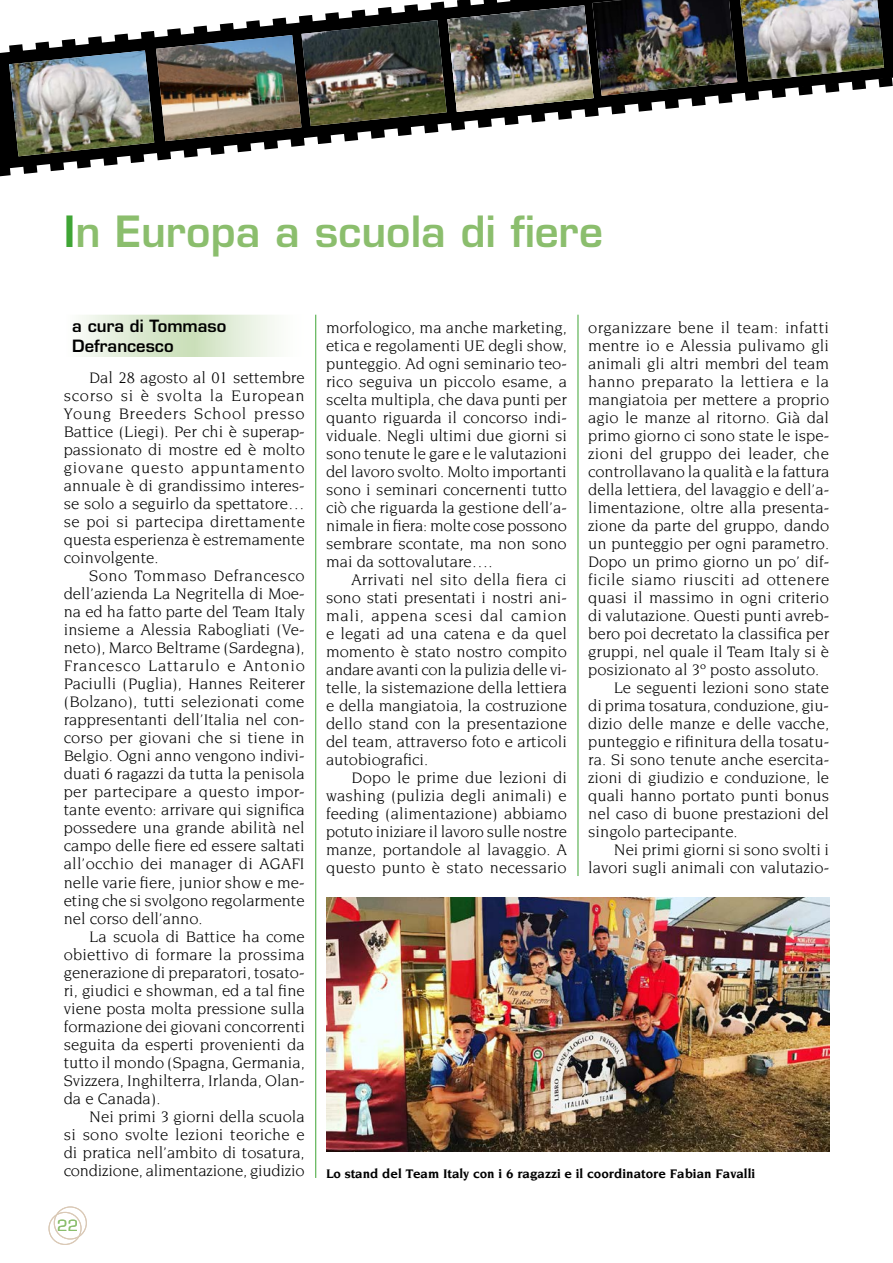
<style>
.page{position:relative;width:893px;height:1263px;background:#fff}
.page>*{position:absolute;margin:0;border:0;box-sizing:border-box;transform-origin:0 0}
.t1{font:600 42px "Eurostile";color:#8bbe6d}
.t2{font:16.5px/18px "Novarese";color:#000;text-align:justify}
.t3{font:16.5px "Novarese";letter-spacing:.02em;color:#000}
.t4{font:16.5px "Novarese";letter-spacing:.025em;color:#000}
.t5{font:600 16.5px/19.8px "Eurostile";color:#000}
.t6{font:15px "Eurostile";color:#8bbe6d}
.t7{font:700 13.5px "Novarese";color:#000}
.s1{color:#3fa535}
</style>
<div class="page">
<hr style="left:315px;top:315px;width:1px;height:863px;background:#3fa535">
<svg style="left:0;top:72px;width:893px;height:105px"></svg>
<svg style="left:0;top:0;width:893px;height:65px"></svg>
<div style="left:48px;top:1212px;width:34px;height:33px;border:1px solid #dac9b6;border-radius:50%"></div>
<div style="left:54px;top:1206px;width:33px;height:33px;border:1px solid #dac9b6;border-radius:50%"></div>
<img style="left:9px;top:0;width:875px;height:156px">
<img style="left:9px;top:51px;width:145px;height:105px">
<hr style="left:578px;top:315px;width:1px;height:561px;background:#3fa535">
<svg style="left:80px;top:315px;width:197px;height:19px;background:#dfebd5"></svg>
<svg style="left:80px;top:334px;width:197px;height:23px;background:#dfebd5"></svg>
<img style="left:326px;top:897px;width:503px;height:255px">
<h1 class="t1" style="left:64px;top:206px;width:541px"><span class="s1">I</span>n Europa a scuola di fiere</h1>
<p class="t5" style="left:72px;top:316px;width:156px">a cura di Tommaso<br>Defrancesco</p>
<p class="t2" style="left:64px;top:369px;width:243px;text-indent:26px">Dal 28 agosto al 01 settembre scorso si è svolta la European Young Breeders School presso Battice (Liegi). Per chi è superap&shy;passionato di mostre ed è molto giovane questo appuntamento annuale è di grandissimo interes&shy;se solo a seguirlo da spettatore… se poi si partecipa direttamente questa esperienza è estremamente coinvolgente.</p>
<p class="t2" style="left:64px;top:567px;width:243px;text-indent:26px">Sono Tommaso Defrancesco dell’azienda La Negritella di Moe&shy;na ed ha fatto parte del Team Italy insieme a Alessia Rabogliati (Ve&shy;neto), Marco Beltrame (Sardegna), Francesco Lattarulo e Antonio Paciulli (Puglia), Hannes Reiterer (Bolzano), tutti selezionati come rappresentanti dell’Italia nel con&shy;corso per giovani che si tiene in Belgio. Ogni anno vengono indivi&shy;duati 6 ragazzi da tutta la penisola per partecipare a questo impor&shy;tante evento: arrivare qui significa possedere una grande abilità nel campo delle fiere ed essere saltati all’occhio dei manager di AGAFI nelle varie fiere, junior show e me&shy;eting che si svolgono regolarmente nel corso dell’anno.</p>
<p class="t2" style="left:64px;top:927px;width:243px;text-indent:26px">La scuola di Battice ha come obiettivo di formare la prossima generazione di preparatori, tosato&shy;ri, giudici e showman, ed a tal fine viene posta molta pressione sulla formazione dei giovani concorrenti seguita da esperti provenienti da tutto il mondo (Spagna, Germania, Svizzera, Inghilterra, Irlanda, Olan&shy;da e Canada).</p>
<p class="t2" style="left:64px;top:1107px;width:243px;text-indent:26px">Nei primi 3 giorni della scuola si sono svolte lezioni teoriche e di pratica nell’ambito di tosatura, condizione, alimentazione, giudizio</p>
<p class="t6" style="left:57px;top:1217px;width:22px">22</p>
<p class="t2" style="left:326px;top:318px;width:243px">morfologico, ma anche marketing, etica e regolamenti UE degli show, punteggio. Ad ogni seminario teo&shy;rico seguiva un piccolo esame, a scelta multipla, che dava punti per quanto riguarda il concorso indi&shy;viduale. Negli ultimi due giorni si sono tenute le gare e le valutazioni del lavoro svolto. Molto importanti sono i seminari concernenti tutto ciò che riguarda la gestione dell’a&shy;nimale in fiera: molte cose possono sembrare scontate, ma non sono mai da sottovalutare….</p>
<p class="t2" style="left:326px;top:570px;width:243px;text-indent:26px">Arrivati nel sito della fiera ci sono stati presentati i nostri ani&shy;mali, appena scesi dal camion e legati ad una catena e da quel momento è stato nostro compito andare avanti con la pulizia delle vi&shy;telle, la sistemazione della lettiera e della mangiatoia, la costruzione dello stand con la presentazione del team, attraverso foto e articoli autobiografici.</p>
<p class="t2" style="left:326px;top:768px;width:243px;text-indent:26px">Dopo le prime due lezioni di washing (pulizia degli animali) e feeding (alimentazione) abbiamo potuto iniziare il lavoro sulle nostre manze, portandole al lavaggio. A questo punto è stato necessario</p>
<p class="t3" style="left:588px;top:319px;width:242px">organizzare bene il team: infatti</p>
<p class="t2" style="left:588px;top:336px;width:242px">mentre io e Alessia pulivamo gli</p>
<p class="t2" style="left:588px;top:354px;width:242px">animali gli altri membri del team</p>
<p class="t4" style="left:588px;top:373px;width:242px">hanno preparato la lettiera e la</p>
<p class="t2" style="left:588px;top:390px;width:242px">mangiatoia per mettere a proprio</p>
<p class="t2" style="left:588px;top:408px;width:242px">agio le manze al ritorno. Già dal</p>
<p class="t2" style="left:588px;top:426px;width:242px">primo giorno ci sono state le ispe-</p>
<p class="t3" style="left:588px;top:445px;width:242px">zioni del gruppo dei leader, che</p>
<p class="t2" style="left:588px;top:462px;width:243px">controllavano la qualità e la fattura</p>
<p class="t2" style="left:588px;top:480px;width:242px">della lettiera, del lavaggio e dell’a-</p>
<p class="t2" style="left:588px;top:498px;width:243px">limentazione, oltre alla presenta-</p>
<p class="t2" style="left:588px;top:516px;width:242px">zione da parte del gruppo, dando</p>
<p class="t2" style="left:588px;top:534px;width:242px">un punteggio per ogni parametro.</p>
<p class="t2" style="left:588px;top:552px;width:242px">Dopo un primo giorno un po’ dif-</p>
<p class="t4" style="left:588px;top:571px;width:243px">ficile siamo riusciti ad ottenere</p>
<p class="t2" style="left:588px;top:588px;width:242px">quasi il massimo in ogni criterio</p>
<p class="t2" style="left:588px;top:606px;width:242px">di valutazione. Questi punti avreb-</p>
<p class="t2" style="left:588px;top:624px;width:242px">bero poi decretato la classifica per</p>
<p class="t2" style="left:588px;top:642px;width:242px">gruppi, nel quale il Team Italy si è</p>
<p class="t2" style="left:588px;top:660px;width:233px">posizionato al 3º posto assoluto.</p>
<p class="t2" style="left:614px;top:678px;width:217px">Le seguenti lezioni sono state</p>
<p class="t2" style="left:588px;top:696px;width:242px">di prima tosatura, conduzione, giu-</p>
<p class="t2" style="left:588px;top:714px;width:242px">dizio delle manze e delle vacche,</p>
<p class="t2" style="left:588px;top:732px;width:242px">punteggio e rifinitura della tosatu-</p>
<p class="t2" style="left:588px;top:750px;width:242px">ra. Si sono tenute anche esercita-</p>
<p class="t2" style="left:588px;top:768px;width:242px">zioni di giudizio e conduzione, le</p>
<p class="t2" style="left:588px;top:786px;width:242px">quali hanno portato punti bonus</p>
<p class="t2" style="left:588px;top:805px;width:242px">nel caso di buone prestazioni del</p>
<p class="t2" style="left:588px;top:823px;width:151px">singolo partecipante.</p>
<p class="t2" style="left:614px;top:841px;width:217px">Nei primi giorni si sono svolti i</p>
<p class="t2" style="left:588px;top:859px;width:242px">lavori sugli animali con valutazio-</p>
<p class="t7" style="left:326px;top:1165px;width:431px">Lo stand del Team Italy con i 6 ragazzi e il coordinatore Fabian Favalli</p>
</div>
